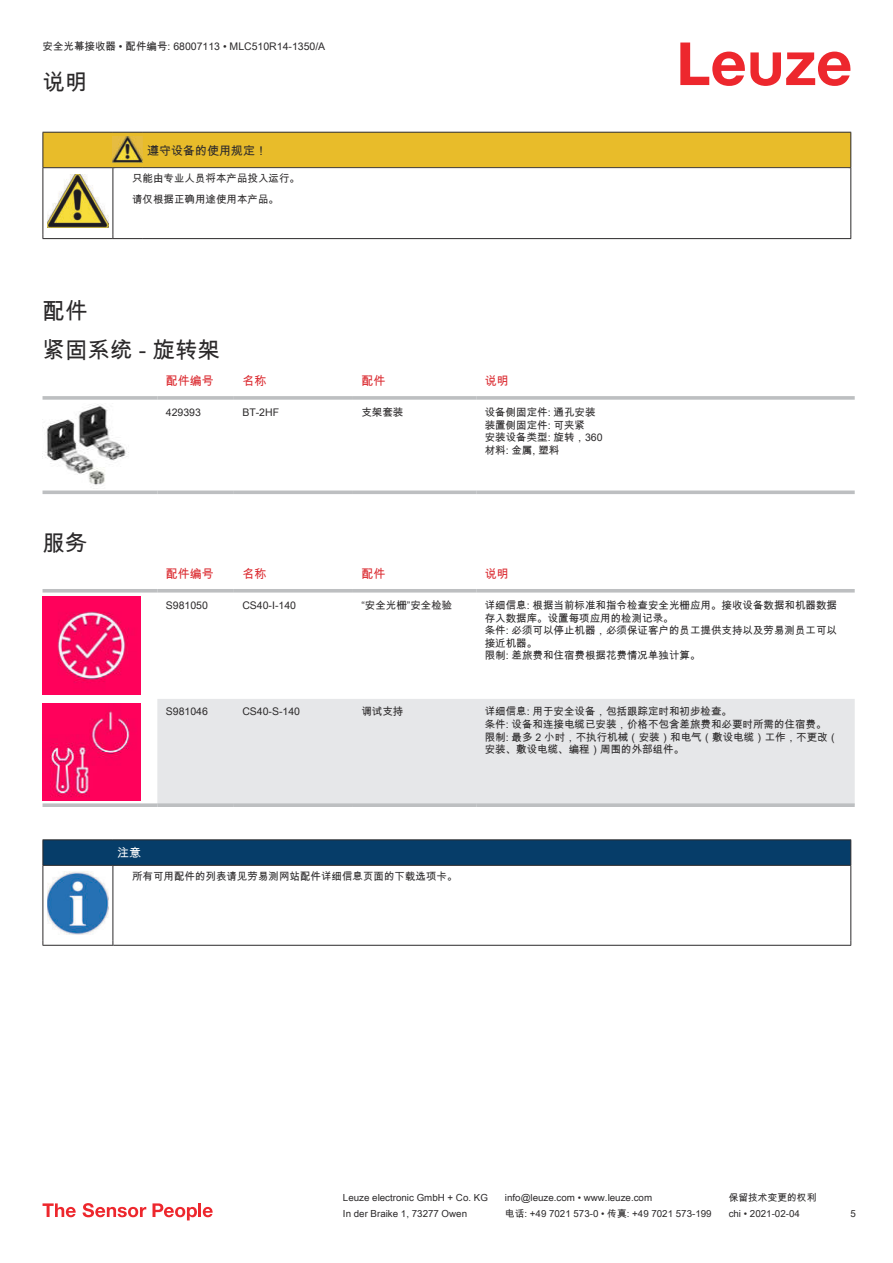
<style>
.page{position:relative;width:893px;height:1263px;background:#fff}
.page>*{position:absolute;margin:0;border:0;box-sizing:border-box;transform-origin:0 0}
.t1{font:22.5px/38.7px "Arial Unicode MS";color:#2b292a}
.t2{font:12px "Arial Unicode MS";color:#db2a30}
.t3{font:12px "Arial Unicode MS";color:#2b292a}
.t4{font:12px "Arial Unicode MS";color:#fff}
.t5{font:10.5px/12.6px "Arial Unicode MS";color:#2b292a}
.t6{font:9.75px "Arial Unicode MS";color:#2b292a}
</style>
<div class="page">
<svg style="left:680px;top:43px;width:170px;height:43px"></svg>
<svg style="left:43px;top:396px;width:114px;height:4px"></svg>
<svg style="left:157px;top:396px;width:77px;height:4px"></svg>
<svg style="left:234px;top:396px;width:119px;height:4px"></svg>
<svg style="left:353px;top:396px;width:123px;height:4px"></svg>
<svg style="left:476px;top:396px;width:379px;height:4px;background:#c3c5c7"></svg>
<svg style="left:43px;top:490px;width:114px;height:4px"></svg>
<svg style="left:157px;top:490px;width:77px;height:4px"></svg>
<svg style="left:234px;top:490px;width:119px;height:4px"></svg>
<svg style="left:353px;top:490px;width:123px;height:4px"></svg>
<svg style="left:476px;top:490px;width:379px;height:4px;background:#c5c7c9"></svg>
<img style="left:43px;top:404px;width:86px;height:81px">
<svg style="left:43px;top:592px;width:812px;height:209px"></svg>
<div style="left:157px;top:699px;width:698px;height:104px;background:#e6e7e9"></div>
<hr style="left:43px;top:589px;width:114px;height:3px;background:#bdbfc1">
<hr style="left:157px;top:589px;width:77px;height:3px;background:#bdbfc1">
<hr style="left:234px;top:589px;width:119px;height:3px;background:#bdbfc1">
<hr style="left:353px;top:589px;width:123px;height:3px;background:#bdbfc1">
<hr style="left:476px;top:589px;width:379px;height:3px;background:#bdbfc1">
<svg style="left:43px;top:803px;width:114px;height:4px"></svg>
<svg style="left:157px;top:803px;width:77px;height:4px"></svg>
<svg style="left:234px;top:803px;width:119px;height:4px"></svg>
<svg style="left:353px;top:803px;width:123px;height:4px"></svg>
<svg style="left:476px;top:803px;width:379px;height:4px;background:#c1c3c5"></svg>
<img style="left:43px;top:597px;width:97px;height:98px">
<img style="left:43px;top:703px;width:97px;height:98px">
<svg style="left:44px;top:866px;width:806px;height:79px"></svg>
<hr style="left:43px;top:839px;width:70px;height:1px;background:#2b292a">
<hr style="left:43px;top:865px;width:70px;height:1px;background:#2b292a">
<hr style="left:113px;top:839px;width:738px;height:1px;background:#2b292a">
<svg style="left:43px;top:840px;width:808px;height:25px;background:#063c67"></svg>
<hr style="left:113px;top:865px;width:738px;height:1px;background:#2b292a">
<hr style="left:43px;top:866px;width:1px;height:75px;background:#2b292a">
<hr style="left:113px;top:866px;width:1px;height:75px;background:#2b292a">
<hr style="left:850px;top:866px;width:1px;height:75px;background:#2b292a">
<hr style="left:43px;top:945px;width:70px;height:1px;background:#2b292a">
<hr style="left:113px;top:945px;width:738px;height:1px;background:#2b292a">
<img style="left:47px;top:872px;width:61px;height:62px">
<div style="left:115px;top:866px;width:734px;height:20px;background:#fff"></div>
<svg style="left:43px;top:1203px;width:33px;height:14px"></svg>
<svg style="left:83px;top:1203px;width:63px;height:14px"></svg>
<svg style="left:153px;top:1203px;width:44px;height:17px"></svg>
<hr style="left:198px;top:1203px;width:3px;height:14px;background:#ed272d">
<svg style="left:203px;top:1207px;width:10px;height:10px"></svg>
<hr style="left:43px;top:168px;width:1px;height:66px;background:#2b292a">
<hr style="left:113px;top:168px;width:1px;height:66px;background:#2b292a">
<hr style="left:850px;top:168px;width:1px;height:66px;background:#2b292a">
<hr style="left:43px;top:238px;width:70px;height:1px;background:#2b292a">
<hr style="left:113px;top:238px;width:30px;height:1px;background:#2b292a">
<hr style="left:143px;top:238px;width:708px;height:1px;background:#2b292a">
<img style="left:47px;top:209px;width:61px;height:19px">
<svg style="left:43px;top:132px;width:808px;height:77px"></svg>
<p class="t5" style="left:43px;top:40px;width:284px">安全光幕接收器 • 配件编号: 68007113 • MLC510R14-1350/A</p>
<h1 class="t1" style="left:43px;top:62px;width:46px">说明</h1>
<p class="t3" style="left:147px;top:142px;width:121px">遵守设备的使用规定！</p>
<p class="t5" style="left:132px;top:168px;width:169px;line-height:20.2px">只能由专业人员将本产品投入运行。请仅根据正确用途使用本产品。</p>
<h1 class="t1" style="left:43px;top:291px;width:179px">配件<br>紧固系统 - 旋转架</h1>
<p class="t2" style="left:166px;top:372px;width:49px">配件编号</p>
<p class="t2" style="left:242px;top:372px;width:25px">名称</p>
<p class="t2" style="left:361px;top:372px;width:25px">配件</p>
<p class="t2" style="left:485px;top:372px;width:25px">说明</p>
<p class="t5" style="left:166px;top:406px;width:37px">429393</p>
<p class="t5" style="left:242px;top:406px;width:38px">BT-2HF</p>
<p class="t5" style="left:361px;top:406px;width:43px">支架套装</p>
<p class="t5" style="left:485px;top:406px;width:119px">设备侧固定件: 通孔安装装置侧固定件: 可夹紧<br>安装设备类型: 旋转，360材料: 金属, 塑料</p>
<h1 class="t1" style="left:43px;top:523px;width:46px">服务</h1>
<p class="t2" style="left:166px;top:565px;width:49px">配件编号</p>
<p class="t2" style="left:242px;top:565px;width:25px">名称</p>
<p class="t2" style="left:361px;top:565px;width:25px">配件</p>
<p class="t2" style="left:485px;top:565px;width:25px">说明</p>
<p class="t5" style="left:166px;top:599px;width:44px">S981050</p>
<p class="t5" style="left:242px;top:599px;width:55px">CS40-I-140</p>
<p class="t5" style="left:361px;top:599px;width:92px">“安全光栅”安全检验</p>
<p class="t5" style="left:485px;top:599px;width:354px">详细信息: 根据当前标准和指令检查安全光栅应用。接收设备数据和机器数据存入数据库 。设置每项应用的检测记录。<br>条件: 必须可以停止机器，必须保证客户的员工提供支持以及劳易测员工可以接近机 器。<br>限制: 差旅费和住宿费根据花费情况单独计算。</p>
<p class="t5" style="left:166px;top:705px;width:44px">S981046</p>
<p class="t5" style="left:242px;top:705px;width:59px">CS40-S-140</p>
<p class="t5" style="left:361px;top:705px;width:43px">调试支持</p>
<p class="t5" style="left:485px;top:705px;width:355px">详细信息: 用于安全设备，包括跟踪定时和初步检查。<br>条件: 设备和连接电缆已安装，价格不包含差旅费和必要时所需的住宿费。限制: 最多 2 小时，不执行机械（安装）和电气（敷设电缆）工作，不更改（安装、敷设电 缆、编程）周围的外部组件。</p>
<p class="t4" style="left:117px;top:844px;width:25px">注意</p>
<p class="t5" style="left:132px;top:870px;width:327px">所有可用配件的列表请见劳易测网站配件详细信息页面的下载选项卡。</p>
<p class="t6" style="left:343px;top:1191px;width:146px">Leuze electronic GmbH + Co. KG</p>
<p class="t6" style="left:505px;top:1191px;width:149px">info@leuze.com • www.leuze.com</p>
<p class="t6" style="left:729px;top:1191px;width:89px">保留技术变更的权利</p>
<p class="t6" style="left:343px;top:1206px;width:126px">In der Braike 1, 73277 Owen</p>
<p class="t6" style="left:505px;top:1206px;width:208px">电话: +49 7021 573-0 • 传真: +49 7021 573-199</p>
<p class="t6" style="left:729px;top:1206px;width:73px">chi • 2021-02-04</p>
<p class="t6" style="left:850px;top:1207px;width:7px">5</p>
</div>
